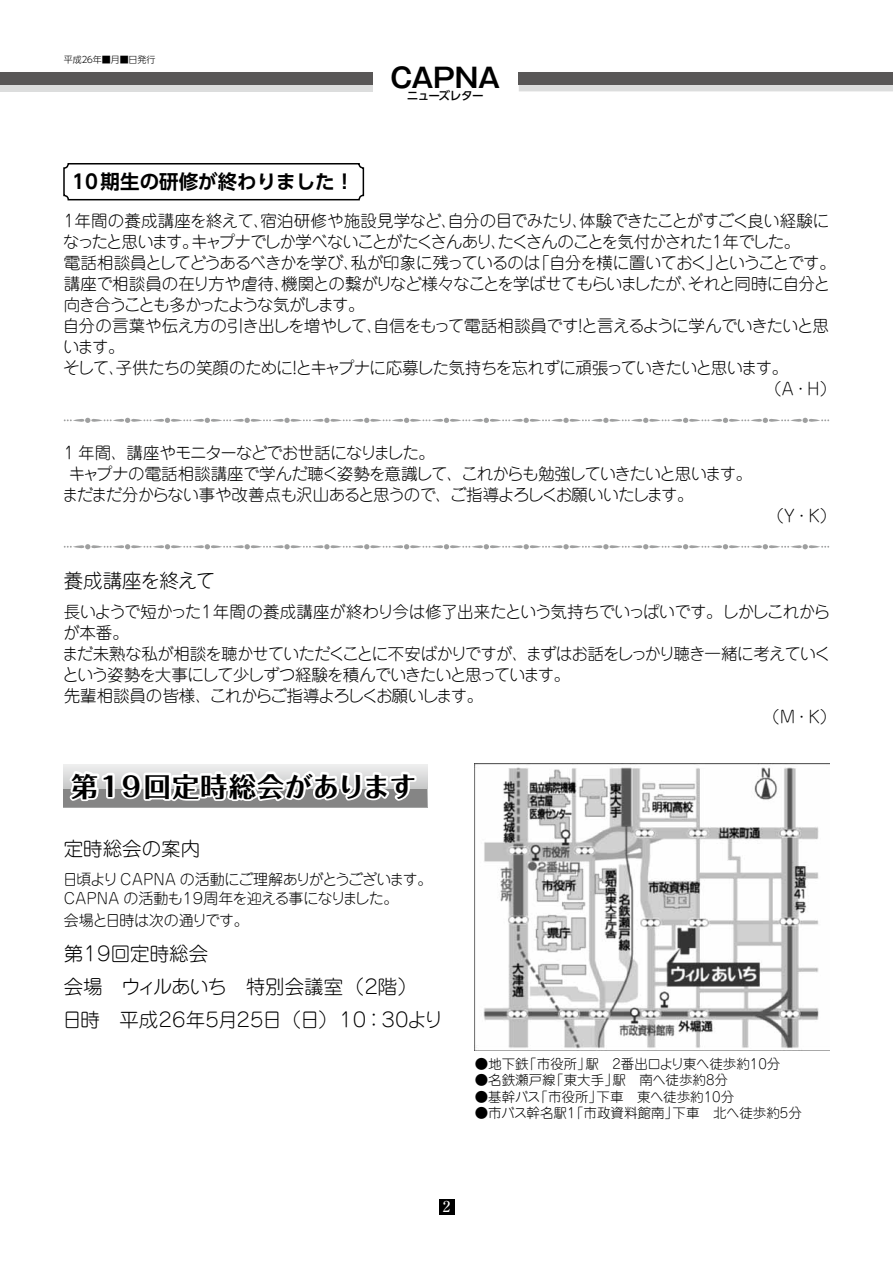
<style>
.page{position:relative;width:893px;height:1263px;background:#fff}
.page>*{position:absolute;margin:0;border:0;box-sizing:border-box;transform-origin:0 0}
.t1{font:700 27px "Folk Pro";letter-spacing:-.02em;color:#000}
.t2{font:700 27px "Gothic MB101 Pro De";letter-spacing:-.015em;color:#000}
.t3{font:300 19.5px/33px "Jun 101 Pro";letter-spacing:-.15em;color:#000}
.t4{font:700 19.5px "UD Shin Go Pro De";color:#000}
.t5{font:300 19.5px "Jun 101 Pro";letter-spacing:-.03em;color:#000}
.t6{font:300 19.5px "Jun 101 Pro";color:#000}
.t7{font:300 16.5px "Jun 101 Pro";letter-spacing:-.06em;color:#000}
.t8{font:300 16.5px "Jun 101 Pro";letter-spacing:-.025em;color:#000}
.t9{font:300 16.5px "Jun 101 Pro";letter-spacing:-.105em;color:#000}
.t10{font:300 15px/19.5px "Jun 101 Pro";letter-spacing:-.055em;color:#000}
.t11{font:500 15px "Ryumin Pro";color:#fff}
.t12{font:300 13.5px "Jun 101 Pro";color:#000}
.t13{font:500 11.55px "UD Shin Go Pro";letter-spacing:-.05em;color:#000}
.t14{font:300 9px "UD Shin Go Pro";letter-spacing:-.105em;color:#000}
</style>
<div class="page">
<div style="left:439px;top:1199px;width:15px;height:15px;background:#000"></div>
<div style="left:0;top:72px;width:372px;height:13px;background:#595757"></div>
<div style="left:0;top:85px;width:372px;height:6px;background:#dcdddd"></div>
<div style="left:519px;top:72px;width:374px;height:13px;background:#595757"></div>
<div style="left:519px;top:85px;width:374px;height:6px;background:#dcdddd"></div>
<svg style="left:64px;top:418px;width:765px;height:5px"></svg>
<svg style="left:64px;top:544px;width:765px;height:5px"></svg>
<div style="left:63px;top:163px;width:301px;height:37px;border:2px solid #000;border-radius:4px"></div>
<div style="left:64px;top:789px;width:363px;height:18px;background:#858585"></div>
<svg style="left:65px;top:764px;width:354px;height:44px"></svg>
<img style="left:475px;top:763px;width:354px;height:288px">
<p class="t14" style="left:64px;top:52px;width:93px">平成２６年■月■日発行</p>
<p class="t4" style="left:72px;top:166px;width:283px">10期生の研修が終わりました！</p>
<h1 class="t2" style="left:390px;top:55px;width:111px">CAPNA</h1>
<p class="t13" style="left:407px;top:86px;width:78px">ニューズレター</p>
<p class="t8" style="left:64px;top:208px;width:767px">1年間の養成講座を終えて、宿泊研修や施設見学など、自分の目でみたり、体験できたことがすごく良い経験に</p>
<p class="t7" style="left:63px;top:229px;width:739px">なったと思います。キャプナでしか学べないことがたくさんあり、たくさんのことを気付かされた1年でした。</p>
<p class="t7" style="left:64px;top:250px;width:774px">電話相談員としてどうあるべきかを学び、私が印象に残っているのは「自分を横に置いておく」ということです。</p>
<p class="t7" style="left:64px;top:271px;width:768px">講座で相談員の在り方や虐待、機関との繋がりなど様々なことを学ばせてもらいましたが、それと同時に自分と</p>
<p class="t9" style="left:64px;top:292px;width:302px">向き合うことも多かったような気がします。</p>
<p class="t7" style="left:63px;top:313px;width:768px">自分の言葉や伝え方の引き出しを増やして、自信をもって電話相談員です！と言えるように学んでいきたいと思</p>
<p class="t7" style="left:63px;top:334px;width:63px">います。</p>
<p class="t7" style="left:63px;top:355px;width:726px">そして、子供たちの笑顔のために！とキャプナに応募した気持ちを忘れずに頑張っていきたいと思います。</p>
<p class="t7" style="left:765px;top:376px;width:73px">（A・H）</p>
<p class="t7" style="left:64px;top:439px;width:373px">1 年間、講座やモニターなどでお世話になりました。</p>
<p class="t7" style="left:69px;top:460px;width:685px">キャプナの電話相談講座で学んだ聴く姿勢を意識して、これからも勉強していきたいと思います。</p>
<p class="t7" style="left:62px;top:481px;width:633px">まだまだ分からない事や改善点も沢山あると思うので、ご指導よろしくお願いいたします。</p>
<p class="t7" style="left:767px;top:502px;width:70px">（Y・K）</p>
<p class="t5" style="left:64px;top:565px;width:153px">養成講座を終えて</p>
<p class="t7" style="left:64px;top:598px;width:768px">長いようで短かった１年間の養成講座が終わり今は修了出来たという気持ちでいっぱいです。しかしこれから</p>
<p class="t7" style="left:63px;top:619px;width:67px">が本番。</p>
<p class="t7" style="left:62px;top:640px;width:770px">まだ未熟な私が相談を聴かせていただくことに不安ばかりですが、まずはお話をしっかり聴き一緒に考えていく</p>
<p class="t7" style="left:63px;top:662px;width:509px">という姿勢を大事にして少しずつ経験を積んでいきたいと思っています。</p>
<p class="t7" style="left:64px;top:683px;width:421px">先輩相談員の皆様、これからご指導よろしくお願いします。</p>
<p class="t7" style="left:763px;top:704px;width:75px">（M・K）</p>
<h1 class="t1" style="left:71px;top:763px;width:347px">第１９回定時総会があります</h1>
<p class="t6" style="left:64px;top:833px;width:138px">定時総会の案内</p>
<p class="t10" style="left:63px;top:868px;width:371px">日頃より CAPNA の活動にご理解ありがとうございます。<br>CAPNA の活動も１９周年を迎える事になりました。</p>
<p class="t10" style="left:64px;top:909px;width:186px">会場と日時は次の通りです。</p>
<p class="t3" style="left:62px;top:935px;width:382px">第１９回定時総会<br>会場　ウィルあいち　特別会議室（２階）<br>日時　平成２６年５月２５日（日）１０：３０より</p>
<p class="t12" style="left:475px;top:1053px;width:307px">●地下鉄「市役所」駅　2番出口より東へ徒歩約10分</p>
<p class="t12" style="left:475px;top:1069px;width:255px">●名鉄瀬戸線「東大手」駅　南へ徒歩約8分</p>
<p class="t12" style="left:475px;top:1086px;width:261px">●基幹バス「市役所」下車　東へ徒歩約10分</p>
<p class="t12" style="left:475px;top:1102px;width:328px">●市バス幹名駅1「市政資料館南」下車　北へ徒歩約5分</p>
<p class="t11" style="left:443px;top:1195px;width:9px">2</p>
</div>
